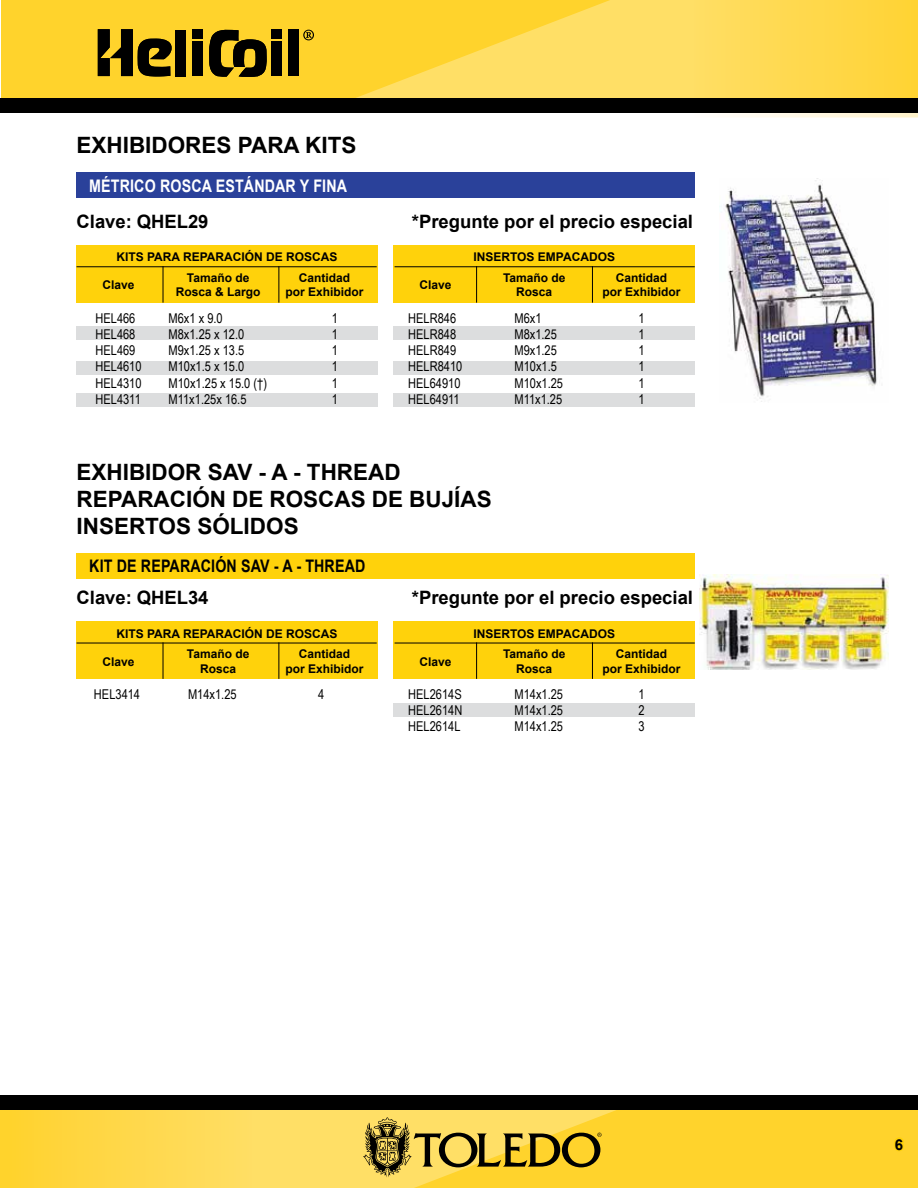
<style>
.page{position:relative;width:918px;height:1188px;background:#fff}
.page>*{position:absolute;margin:0;border:0;box-sizing:border-box;transform-origin:0 0}
.t1{font:700 22.5px/27px "Arial";color:#000}
.t2{font:700 18.45px "Arial";color:#000}
.t3{font:700 17.4px "Arial";letter-spacing:.01em;color:#000;scale:.82 1}
.t4{font:700 17.4px "Arial";letter-spacing:.01em;color:#fff;scale:.82 1}
.t5{font:700 15px "Arial";color:#000}
.t6{font:13.5px/16.2px "Arial Narrow";color:#000;text-align:justify}
.t7{font:700 12px/14.4px "Arial";color:#000;text-align:center}
</style>
<div class="page">
<div style="left:0;top:1101px;width:918px;height:87px;background:#ffd32c"></div>
<div style="left:1px;top:0;width:917px;height:107px;background:#ffd32c"></div>
<svg style="left:44px;top:1110px;width:572px;height:78px"></svg>
<svg style="left:307px;top:0;width:611px;height:118px"></svg>
<div style="left:0;top:1095px;width:918px;height:15px;background:#000"></div>
<div style="left:0;top:98px;width:918px;height:15px;background:#000"></div>
<svg style="left:98px;top:29px;width:74px;height:47px"></svg>
<div style="left:175px;top:30px;width:11px;height:46px;background:#000"></div>
<div style="left:288px;top:30px;width:11px;height:46px;background:#000"></div>
<div style="left:271px;top:30px;width:11px;height:9px;background:#000"></div>
<div style="left:271px;top:42px;width:11px;height:34px;background:#000"></div>
<div style="left:192px;top:30px;width:11px;height:9px;background:#000"></div>
<div style="left:192px;top:42px;width:11px;height:34px;background:#000"></div>
<svg style="left:209px;top:30px;width:58px;height:47px"></svg>
<svg style="left:303px;top:30px;width:11px;height:10px"></svg>
<svg style="left:363px;top:1117px;width:239px;height:60px"></svg>
<svg style="left:894px;top:1137px;width:10px;height:14px"></svg>
<div style="left:77px;top:553px;width:618px;height:25px;background:#ffd20b"></div>
<img style="left:719px;top:180px;width:158px;height:222px">
<img style="left:700px;top:574px;width:188px;height:95px">
<div style="left:77px;top:245px;width:301px;height:58px;background:#ffd20b"></div>
<div style="left:77px;top:621px;width:301px;height:58px;background:#ffd20b"></div>
<div style="left:394px;top:245px;width:301px;height:58px;background:#ffd20b"></div>
<div style="left:394px;top:621px;width:301px;height:58px;background:#ffd20b"></div>
<div style="left:77px;top:327px;width:301px;height:13px;background:#dcddde"></div>
<div style="left:394px;top:327px;width:301px;height:13px;background:#dcddde"></div>
<div style="left:394px;top:703px;width:301px;height:13px;background:#dcddde"></div>
<div style="left:77px;top:361px;width:301px;height:13px;background:#dcddde"></div>
<div style="left:394px;top:361px;width:301px;height:13px;background:#dcddde"></div>
<div style="left:77px;top:393px;width:301px;height:14px;background:#dcddde"></div>
<div style="left:394px;top:393px;width:301px;height:14px;background:#dcddde"></div>
<div style="left:77px;top:173px;width:618px;height:25px;background:#2a419a"></div>
<hr style="left:279px;top:266px;width:1px;height:37px;background:#000">
<hr style="left:279px;top:642px;width:1px;height:37px;background:#000">
<hr style="left:592px;top:266px;width:1px;height:37px;background:#000">
<hr style="left:592px;top:642px;width:1px;height:37px;background:#000">
<hr style="left:163px;top:266px;width:1px;height:37px;background:#000">
<hr style="left:163px;top:642px;width:1px;height:37px;background:#000">
<hr style="left:476px;top:266px;width:1px;height:37px;background:#000">
<hr style="left:476px;top:642px;width:1px;height:37px;background:#000">
<hr style="left:77px;top:266px;width:300px;height:1px;background:#000">
<hr style="left:77px;top:643px;width:300px;height:1px;background:#000">
<hr style="left:395px;top:266px;width:300px;height:1px;background:#000">
<hr style="left:395px;top:643px;width:300px;height:1px;background:#000">
<h1 class="t1" style="left:77px;top:132px;width:282px">EXHIBIDORES PARA KITS</h1>
<p class="t4" style="left:89px;top:174px;width:316px">MÉTRICO ROSCA ESTÁNDAR Y FINA</p>
<h2 class="t2" style="left:77px;top:209px;width:134px">Clave: QHEL29</h2>
<h2 class="t2" style="left:412px;top:209px;width:283px">*Pregunte por el precio especial</h2>
<p class="t7" style="left:116px;top:250px;width:223px">KITS PARA REPARACIÓN DE ROSCAS</p>
<p class="t7" style="left:473px;top:250px;width:143px">INSERTOS EMPACADOS</p>
<p class="t7" style="left:103px;top:278px;width:34px">Clave</p>
<p class="t7" style="left:176px;top:271px;width:86px">Tamaño de<br>Rosca &amp; Largo</p>
<p class="t7" style="left:286px;top:271px;width:80px">Cantidad<br>por Exhibidor</p>
<p class="t7" style="left:420px;top:278px;width:34px">Clave</p>
<p class="t7" style="left:503px;top:271px;width:64px">Tamaño de<br>Rosca</p>
<p class="t7" style="left:602px;top:271px;width:80px">Cantidad<br>por Exhibidor</p>
<p class="t6" style="left:95px;top:309px;width:48px;text-align:left">HEL466<br>HEL468<br>HEL469<br>HEL4610<br>HEL4310<br>HEL4311</p>
<p class="t6" style="left:169px;top:309px;width:100px;text-align:left">M6x1 x 9.0<br>M8x1.25 x 12.0<br>M9x1.25 x 13.5<br>M10x1.5 x 15.0<br>M10x1.25 x 15.0 (†)<br>M11x1.25x 16.5</p>
<p class="t6" style="left:332px;top:309px;width:8px">1<br>1<br>1<br>1<br>1<br>1</p>
<p class="t6" style="left:408px;top:309px;width:56px;text-align:left">HELR846<br>HELR848<br>HELR849<br>HELR8410<br>HEL64910<br>HEL64911</p>
<p class="t6" style="left:514px;top:309px;width:50px;text-align:left">M6x1<br>M8x1.25<br>M9x1.25<br>M10x1.5<br>M10x1.25<br>M11x1.25</p>
<p class="t6" style="left:638px;top:309px;width:8px">1<br>1<br>1<br>1<br>1<br>1</p>
<h1 class="t1" style="left:77px;top:460px;width:417px">EXHIBIDOR SAV - A - THREAD<br>REPARACIÓN DE ROSCAS DE BUJÍAS<br>INSERTOS SÓLIDOS</h1>
<p class="t3" style="left:89px;top:554px;width:338px">KIT DE REPARACIÓN SAV - A - THREAD</p>
<h2 class="t2" style="left:77px;top:586px;width:134px">Clave: QHEL34</h2>
<h2 class="t2" style="left:412px;top:586px;width:283px">*Pregunte por el precio especial</h2>
<p class="t7" style="left:116px;top:627px;width:223px">KITS PARA REPARACIÓN DE ROSCAS</p>
<p class="t7" style="left:473px;top:627px;width:143px">INSERTOS EMPACADOS</p>
<p class="t7" style="left:102px;top:654px;width:34px">Clave</p>
<p class="t7" style="left:187px;top:647px;width:64px">Tamaño de<br>Rosca</p>
<p class="t7" style="left:286px;top:647px;width:80px">Cantidad<br>por Exhibidor</p>
<p class="t7" style="left:420px;top:654px;width:34px">Clave</p>
<p class="t7" style="left:503px;top:647px;width:64px">Tamaño de<br>Rosca</p>
<p class="t7" style="left:602px;top:647px;width:80px">Cantidad<br>por Exhibidor</p>
<p class="t6" style="left:94px;top:686px;width:48px">HEL3414</p>
<p class="t6" style="left:188px;top:686px;width:50px">M14x1.25</p>
<p class="t6" style="left:318px;top:686px;width:8px">4</p>
<p class="t6" style="left:408px;top:686px;width:56px">HEL2614S HEL2614N HEL2614L</p>
<p class="t6" style="left:514px;top:686px;width:50px">M14x1.25<br>M14x1.25<br>M14x1.25</p>
<p class="t6" style="left:638px;top:686px;width:8px">1<br>2<br>3</p>
<p class="t5" style="left:895px;top:1134px;width:10px">6</p>
</div>
